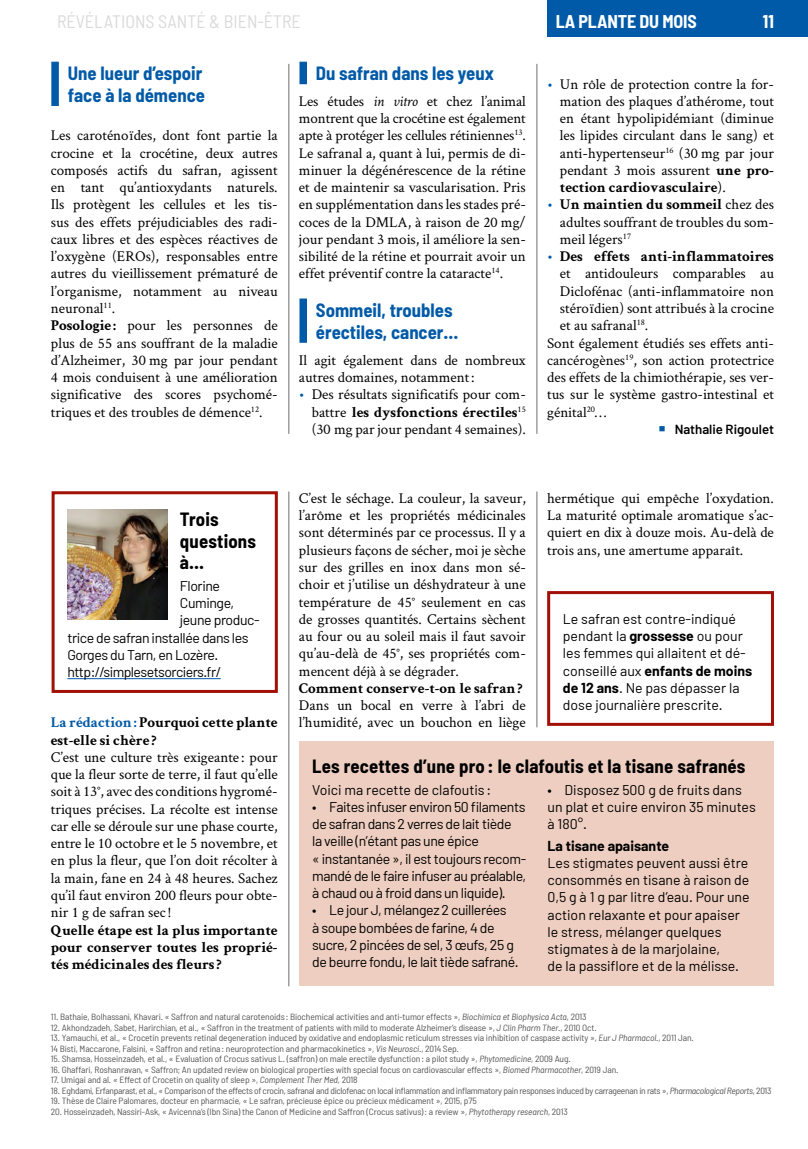
<style>
.page{position:relative;width:808px;height:1149px;background:#fff}
.page>*{position:absolute;margin:0;border:0;box-sizing:border-box;transform-origin:0 0}
.t1{font:700 semi-condensed 18.75px/21.8px "Barlow";color:#005aa7}
.t2{font:700 semi-condensed 18.75px/21.8px "Barlow";letter-spacing:.01em;color:#000}
.t3{font:semi-condensed 18px "Barlow";color:#dadada}
.t4{font:700 semi-condensed 18px "Barlow";letter-spacing:-.01em;color:#fff}
.t5{font:15px/17.2px "Crimson Text";color:#000;text-align:justify}
.t6{font:700 15px/17.2px "Crimson Text";color:#000}
.t7{font:14.1px/17.2px "Barlow";color:#000}
.t8{font:14.1px/17.2px "Barlow";letter-spacing:-.03em;color:#000}
.t9{font:700 14.1px "Barlow";color:#000}
.t10{font:600 13.2px "Barlow";color:#000}
.t11{font:semi-condensed 9px/10.5px "Barlow";letter-spacing:-.01em;color:#575756;scale:1.06 1}
.t12{font:semi-condensed 9px "Barlow";letter-spacing:-.03em;color:#575756;scale:1.06 1}
.s1{font-weight:700}
.s2{font-style:italic}
.s3{color:#005aa7}
.s4{font-weight:400;color:#005aa7}
</style>
<div class="page">
<div style="left:51px;top:62px;width:8px;height:44px;background:#005aa7"></div>
<div style="left:299px;top:62px;width:8px;height:22px;background:#005aa7"></div>
<div style="left:299px;top:298px;width:8px;height:45px;background:#005aa7"></div>
<div style="left:547px;top:0;width:261px;height:36px;background:#005aa7"></div>
<hr style="left:288px;top:64px;width:1px;height:370px;background:#706f6f">
<hr style="left:288px;top:491px;width:1px;height:494px;background:#706f6f">
<hr style="left:536px;top:64px;width:1px;height:370px;background:#706f6f">
<hr style="left:536px;top:491px;width:1px;height:236px;background:#706f6f">
<svg style="left:51px;top:491px;width:227px;height:202px"></svg>
<img style="left:67px;top:509px;width:100px;height:110px">
<div style="left:299px;top:741px;width:475px;height:244px;background:#eecec0"></div>
<svg style="left:547px;top:591px;width:227px;height:135px"></svg>
<p class="t3" style="left:57px;top:10px;width:245px">RÉVÉLATIONS SANTÉ &amp; BIEN-ÊTRE</p>
<p class="t4" style="left:556px;top:10px;width:143px">LA PLANTE DU MOIS</p>
<p class="t4" style="left:763px;top:10px;width:13px">11</p>
<p class="t1" style="left:68px;top:62px;width:139px">Une lueur d’espoir face à la démence</p>
<p class="t5" style="left:51px;top:126px;width:228px;text-align:left">Les caroténoïdes, dont font partie la crocine et la crocétine, deux autres composés actifs du safran, agissent en tant qu’antioxydants naturels.<br>Ils protègent les cellules et les tis&shy;sus des effets préjudiciables des radi&shy;caux libres et des espèces réactives de l’oxygène (EROs), responsables entre autres du vieillissement prématuré de l’organisme, notamment au niveau neuronal<sup>11</sup>.<br><span class="s1">Posologie :</span> pour les personnes de plus de 55 ans souffrant de la maladie d’Alzheimer, 30 mg par jour pendant 4 mois conduisent à une amélioration significative des scores psychomé&shy;triques et des troubles de démence<sup>12</sup>.</p>
<p class="t1" style="left:316px;top:62px;width:179px">Du safran dans les yeux</p>
<p class="t5" style="left:299px;top:92px;width:228px">Les études <span class="s2">in vitro</span> et chez l’animal montrent que la crocétine est également apte à protéger les cellules rétiniennes<sup>13</sup>.<br>Le safranal a, quant à lui, permis de di&shy;minuer la dégénérescence de la rétine et de maintenir sa vascularisation. Pris en supplémentation dans les stades pré&shy;coces de la DMLA, à raison de 20 mg/ jour pendant 3 mois, il améliore la sen&shy;sibilité de la rétine et pourrait avoir un effet préventif contre la cataracte<sup>14</sup>.</p>
<p class="t1" style="left:316px;top:299px;width:144px">Sommeil, troubles érectiles, cancer…</p>
<p class="t5" style="left:299px;top:351px;width:228px">Il agit également dans de nombreux autres domaines, notamment:</p>
<p class="t5" style="left:312px;top:385px;width:216px;text-indent:-13px"><span class="s3">•</span> Des résultats significatifs pour com&shy;battre <span class="s1">les dysfonctions érectiles</span><sup>15 </sup>(30 mg par jour pendant 4 semaines).</p>
<p class="t5" style="left:560px;top:75px;width:216px;text-indent:-13px"><span class="s3">•</span> Un rôle de protection contre la for&shy;mation des plaques d’athérome, tout en étant hypolipidémiant (diminue les lipides circulant dans le sang) et anti-hypertenseur<sup>16</sup> (30 mg par jour pendant 3 mois assurent <span class="s1">une pro&shy;tection cardiovasculaire</span>).</p>
<p class="t5" style="left:560px;top:195px;width:216px;text-indent:-13px"><span class="s3">•</span> <span class="s1">Un maintien du sommeil</span> chez des adultes souffrant de troubles du som&shy;meil légers<sup>17</sup></p>
<p class="t6" style="left:547px;top:247px;width:228px"><span class="s4">•</span> Des effets anti-inflammatoires</p>
<p class="t5" style="left:560px;top:264px;width:216px">et antidouleurs comparables au</p>
<p class="t5" style="left:560px;top:282px;width:216px">Diclofénac (anti-inflammatoire non</p>
<p class="t5" style="left:560px;top:299px;width:216px">stéroïdien) sont attribués à la crocine</p>
<p class="t5" style="left:560px;top:316px;width:90px">et au safranal<sup>18</sup>.</p>
<p class="t5" style="left:547px;top:333px;width:228px">Sont également étudiés ses effets anti-</p>
<p class="t5" style="left:547px;top:351px;width:228px">cancérogènes<sup>19</sup>, son action protectrice</p>
<p class="t5" style="left:547px;top:368px;width:228px">des effets de la chimiothérapie, ses ver-</p>
<p class="t5" style="left:547px;top:385px;width:228px">tus sur le système gastro-intestinal et</p>
<p class="t5" style="left:547px;top:402px;width:61px">génital<sup>20</sup>…</p>
<p class="t10" style="left:659px;top:421px;width:117px"><span class="s3">■</span> Nathalie Rigoulet</p>
<p class="t2" style="left:180px;top:507px;width:78px">Trois questions à…</p>
<p class="t8" style="left:180px;top:576px;width:42px">Florine</p>
<p class="t8" style="left:180px;top:594px;width:56px">Cuminge,</p>
<p class="t8" style="left:180px;top:611px;width:81px">jeune produc-</p>
<p class="t8" style="left:67px;top:628px;width:183px">trice de safran installée dans les</p>
<p class="t8" style="left:67px;top:645px;width:152px">Gorges du Tarn, en Lozère.</p>
<p class="t8" style="left:67px;top:663px;width:155px">http://simplesetsorciers.fr/</p>
<p class="t6" style="left:51px;top:713px;width:228px"><span class="s3">La rédaction:</span> Pourquoi cette plante est-elle si chère ?</p>
<p class="t5" style="left:51px;top:747px;width:228px">C’est une culture très exigeante : pour que la fleur sorte de terre, il faut qu’elle soit à 13°, avec des conditions hygromé&shy;triques précises. La récolte est intense car elle se déroule sur une phase courte, entre le 10 octobre et le 5 novembre, et en plus la fleur, que l’on doit récolter à la main, fane en 24 à 48 heures. Sachez qu’il faut environ 200 fleurs pour obte&shy;nir 1 g de safran sec!</p>
<p class="t6" style="left:51px;top:920px;width:228px;text-align:justify">Quelle étape est la plus importante pour conserver toutes les proprié&shy;tés médicinales des fleurs?</p>
<p class="t5" style="left:299px;top:489px;width:228px">C’est le séchage. La couleur, la saveur, l’arôme et les propriétés médicinales sont déterminés par ce processus. Il y a plusieurs façons de sécher, moi je sèche sur des grilles en inox dans mon sé&shy;choir et j’utilise un déshydrateur à une température de 45° seulement en cas de grosses quantités. Certains sèchent au four ou au soleil mais il faut savoir qu’au-delà de 45°, ses propriétés com&shy;mencent déjà à se dégrader.</p>
<p class="t6" style="left:299px;top:678px;width:225px">Comment conserve-t-on le safran?</p>
<p class="t5" style="left:299px;top:696px;width:228px">Dans un bocal en verre à l’abri de l’humidité, avec un bouchon en liège</p>
<p class="t5" style="left:547px;top:489px;width:228px">hermétique qui empêche l’oxydation.<br>La maturité optimale aromatique s’ac&shy;quiert en dix à douze mois. Au-delà de trois ans, une amertume apparaît.</p>
<p class="t7" style="left:563px;top:609px;width:191px">Le safran est contre-indiqué pendant la <span class="s1">grossesse</span> ou pour les femmes qui allaitent et dé&shy;conseillé aux <span class="s1">enfants de moins de 12 ans</span>. Ne pas dépasser la dose journalière prescrite.</p>
<p class="t2" style="left:312px;top:754px;width:435px">Les recettes d’une pro : le clafoutis et la tisane safranés</p>
<p class="t7" style="left:312px;top:780px;width:181px">Voici ma recette de clafoutis :</p>
<p class="t8" style="left:312px;top:797px;width:216px">• Faites infuser environ 50 filaments de safran dans 2 verres de lait tiède<br>la veille (n’étant pas une épice<br>« instantanée », il est toujours recom&shy;mandé de le faire infuser au préalable, à chaud ou à froid dans un liquide).</p>
<p class="t8" style="left:312px;top:901px;width:208px">• Le jour J, mélangez 2 cuillerées<br>à soupe bombées de farine, 4 de sucre, 2 pincées de sel, 3 œufs, 25 g de beurre fondu, le lait tiède safrané.</p>
<p class="t7" style="left:547px;top:780px;width:210px">• Disposez 500 g de fruits dans un plat et cuire environ 35 minutes à 180°.</p>
<p class="t9" style="left:547px;top:836px;width:123px">La tisane apaisante</p>
<p class="t7" style="left:547px;top:853px;width:204px">Les stigmates peuvent aussi être consommés en tisane à raison de<br>0,5 g à 1 g par litre d’eau. Pour une action relaxante et pour apaiser le stress, mélanger quelques stigmates à de la marjolaine,<br>de la passiflore et de la mélisse.</p>
<p class="t11" style="left:51px;top:1011px;width:507px">11. Bathaie, Bolhassani, Khavari. « Saffron and natural carotenoids: Biochemical activities and anti-tumor effects », <span class="s2">Biochimica et Biophysica Acta</span>, 2013</p>
<p class="t11" style="left:51px;top:1021px;width:516px">12. Akhondzadeh, Sabet, Harirchian, et al., « Saffron in the treatment of patients with mild to moderate Alzheimer’s disease », <span class="s2">J Clin Pharm Ther</span>., 2010 Oct.</p>
<p class="t11" style="left:51px;top:1032px;width:608px">13. Yamauchi, et al., « Crocetin prevents retinal degeneration induced by oxidative and endoplasmic reticulum stresses via inhibition of caspase activity », <span class="s2">Eur J Pharmacol</span>., 2011 Jan.<br>14 Bisti, Maccarone, Falsini, « Saffron and retina: neuroprotection and pharmacokinetics », <span class="s2">Vis Neurosci</span>., 2014 Sep.</p>
<p class="t11" style="left:51px;top:1053px;width:492px">15. Shamsa, Hosseinzadeh, et al., « Evaluation of Crocus sativus L. (saffron) on male erectile dysfunction: a pilot study », <span class="s2">Phytomedicine</span>, 2009 Aug.</p>
<p class="t11" style="left:51px;top:1063px;width:537px">16. Ghaffari, Roshanravan, « Saffron; An updated review on biological properties with special focus on cardiovascular effects », <span class="s2">Biomed Pharmacother</span>, 2019 Jan.</p>
<p class="t11" style="left:51px;top:1074px;width:291px">17. Umigai and al. « Effect of Crocetin on quality of sleep », <span class="s2">Complement Ther Med</span>, 2018</p>
<p class="t12" style="left:51px;top:1084px;width:681px">18. Eghdami, Erfanparast, et al., « Comparison of the effects of crocin, safranal and diclofenac on local inflammation and inflammatory pain responses induced by carrageenan in rats », <span class="s2">Pharmacological Reports</span>, 2013</p>
<p class="t11" style="left:51px;top:1095px;width:403px">19. Thèse de Claire Palomares, docteur en pharmacie, « Le safran, précieuse épice ou précieux médicament », 2015, p75</p>
<p class="t11" style="left:51px;top:1105px;width:489px">20. Hosseinzadeh, Nassiri-Ask, « Avicenna’s (Ibn Sina) the Canon of Medicine and Saffron (Crocus sativus): a review », <span class="s2">Phytotherapy research</span>, 2013</p>
</div>
